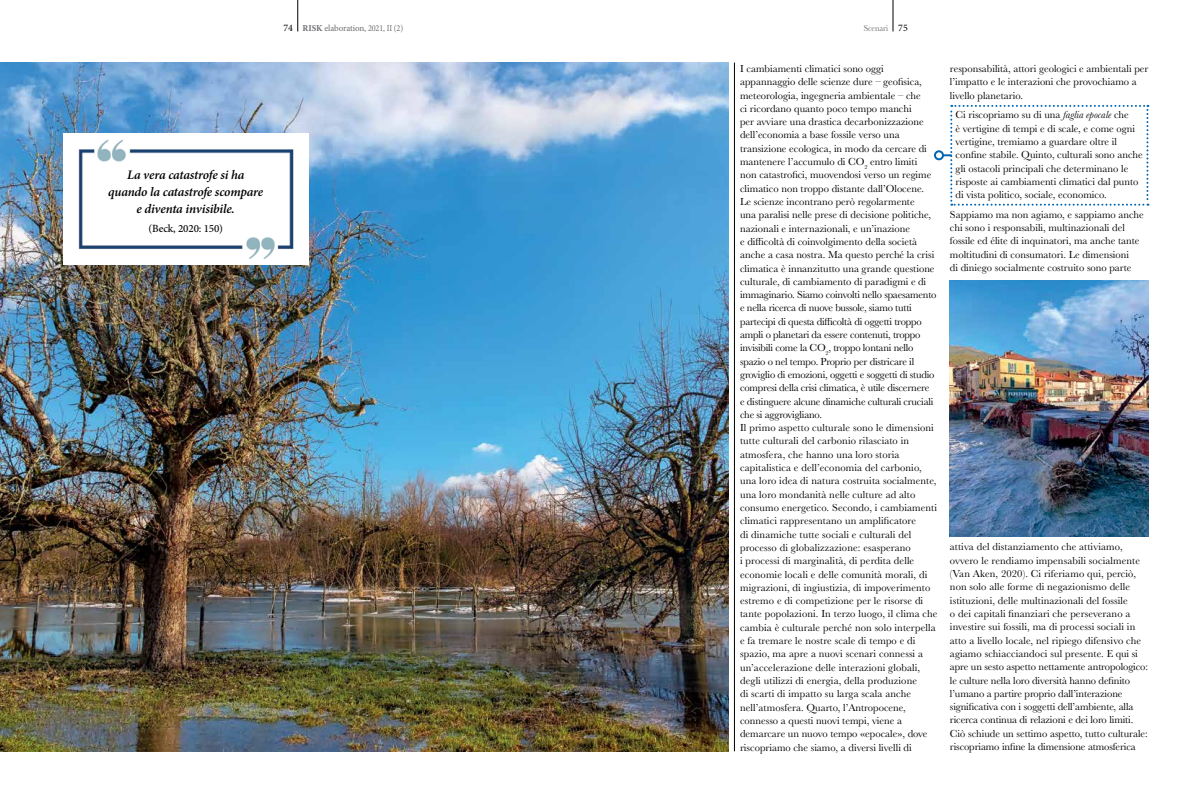
<style>
.page{position:relative;width:1191px;height:794px;background:#fff}
.page>*{position:absolute;margin:0;border:0;box-sizing:border-box;transform-origin:0 0}
.t1{font:italic 600 13px/17px "Minion Pro";letter-spacing:-.02em;color:#000;text-align:center}
.t2{font:500 11px "Minion Pro";letter-spacing:-.01em;color:#000}
.t3{font:10.6px/13.3px "Baskerville";color:#000}
.t4{font:10px "Minion Pro";color:#000}
.t5{font:9px "Minion Pro";letter-spacing:-.01em;color:#6d6e71}
.t6{font:9px "Baskerville";color:#6d6e71;scale:.9 1}
.s1{font-size:10px;color:#000}
.s2{font-weight:700}
.s3{font-style:italic}
</style>
<div class="page">
<hr style="left:297px;top:0;width:1px;height:31px;background:#000">
<hr style="left:892px;top:0;width:1px;height:31px;background:#000">
<img style="left:950px;top:281px;width:198px;height:255px">
<img style="left:0;top:62px;width:729px;height:689px">
<img style="left:63px;top:134px;width:245px;height:131px">
<hr style="left:734px;top:63px;width:1px;height:688px;background:#000">
<svg style="left:943px;top:105px;width:205px;height:101px"></svg>
<div style="left:934px;top:150px;width:10px;height:10px;border:2px solid #0066b3;border-radius:50%"></div>
<p class="t1" style="left:108px;top:166px;width:156px">La vera catastrofe si ha quando la catastrofe scompare e diventa invisibile.</p>
<p class="t2" style="left:148px;top:221px;width:76px">(Beck, 2020: 150)</p>
<p class="t5" style="left:283px;top:22px;width:121px"><span class="s1">74</span> <span class="s2">RISK</span> elaboration, 2021, II (2)</p>
<p class="t4" style="left:898px;top:21px;width:11px">75</p>
<p class="t3" style="left:740px;top:62px;width:199px">I cambiamenti climatici sono oggi appannaggio delle scienze dure – geofisica, meteorologia, ingegneria ambientale – che<br>ci ricordano quanto poco tempo manchi<br>per avviare una drastica decarbonizzazione dell’economia a base fossile verso una transizione ecologica, in modo da cercare di mantenere l’accumulo di CO<sub>2</sub> entro limiti<br>non catastrofici, muovendosi verso un regime climatico non troppo distante dall’Olocene.<br>Le scienze incontrano però regolarmente<br>una paralisi nelle prese di decisione politiche, nazionali e internazionali, e un’inazione<br>e difficoltà di coinvolgimento della società anche a casa nostra. Ma questo perché la crisi climatica è innanzitutto una grande questione culturale, di cambiamento di paradigmi e di immaginario. Siamo coinvolti nello spaesamento e nella ricerca di nuove bussole, siamo tutti partecipi di questa difficoltà di oggetti troppo ampli o planetari da essere contenuti, troppo invisibili come la CO<sub>2</sub>, troppo lontani nello spazio o nel tempo. Proprio per districare il groviglio di emozioni, oggetti e soggetti di studio compresi della crisi climatica, è utile discernere<br>e distinguere alcune dinamiche culturali cruciali che si aggrovigliano.<br>Il primo aspetto culturale sono le dimensioni tutte culturali del carbonio rilasciato in atmosfera, che hanno una loro storia capitalistica e dell’economia del carbonio, una loro idea di natura costruita socialmente, una loro mondanità nelle culture ad alto consumo energetico. Secondo, i cambiamenti climatici rappresentano un amplificatore<br>di dinamiche tutte sociali e culturali del processo di globalizzazione: esasperano<br>i processi di marginalità, di perdita delle economie locali e delle comunità morali, di migrazioni, di ingiustizia, di impoverimento estremo e di competizione per le risorse di tante popolazioni. In terzo luogo, il clima che cambia è culturale perché non solo interpella e fa tremare le nostre scale di tempo e di spazio, ma apre a nuovi scenari connessi a un’accelerazione delle interazioni globali, degli utilizzi di energia, della produzione<br>di scarti di impatto su larga scala anche nell’atmosfera. Quarto, l’Antropocene, connesso a questi nuovi tempi, viene a demarcare un nuovo tempo «epocale», dove riscopriamo che siamo, a diversi livelli di</p>
<p class="t3" style="left:950px;top:62px;width:200px">responsabilità, attori geologici e ambientali per l’impatto e le interazioni che provochiamo a livello planetario.</p>
<p class="t6" style="left:863px;top:23px;width:29px">Scenari</p>
<p class="t3" style="left:955px;top:108px;width:189px">Ci riscopriamo su di una <span class="s3">faglia epocale</span> che<br>è vertigine di tempi e di scale, e come ogni vertigine, tremiamo a guardare oltre il confine stabile. Quinto, culturali sono anche gli ostacoli principali che determinano le risposte ai cambiamenti climatici dal punto di vista politico, sociale, economico.</p>
<p class="t3" style="left:950px;top:208px;width:195px">Sappiamo ma non agiamo, e sappiamo anche chi sono i responsabili, multinazionali del fossile ed élite di inquinatori, ma anche tante moltitudini di consumatori. Le dimensioni<br>di diniego socialmente costruito sono parte</p>
<p class="t3" style="left:950px;top:540px;width:199px">attiva del distanziamento che attiviamo, ovvero le rendiamo impensabili socialmente (Van Aken, 2020). Ci riferiamo qui, perciò, non solo alle forme di negazionismo delle istituzioni, delle multinazionali del fossile<br>o dei capitali finanziari che perseverano a investire sui fossili, ma di processi sociali in atto a livello locale, nel ripiego difensivo che agiamo schiacciandoci sul presente. E qui si apre un sesto aspetto nettamente antropologico: le culture nella loro diversità hanno definito l’umano a partire proprio dall’interazione significativa con i soggetti dell’ambiente, alla ricerca continua di relazioni e dei loro limiti.<br>Ciò schiude un settimo aspetto, tutto culturale: riscopriamo infine la dimensione atmosferica</p>
</div>
